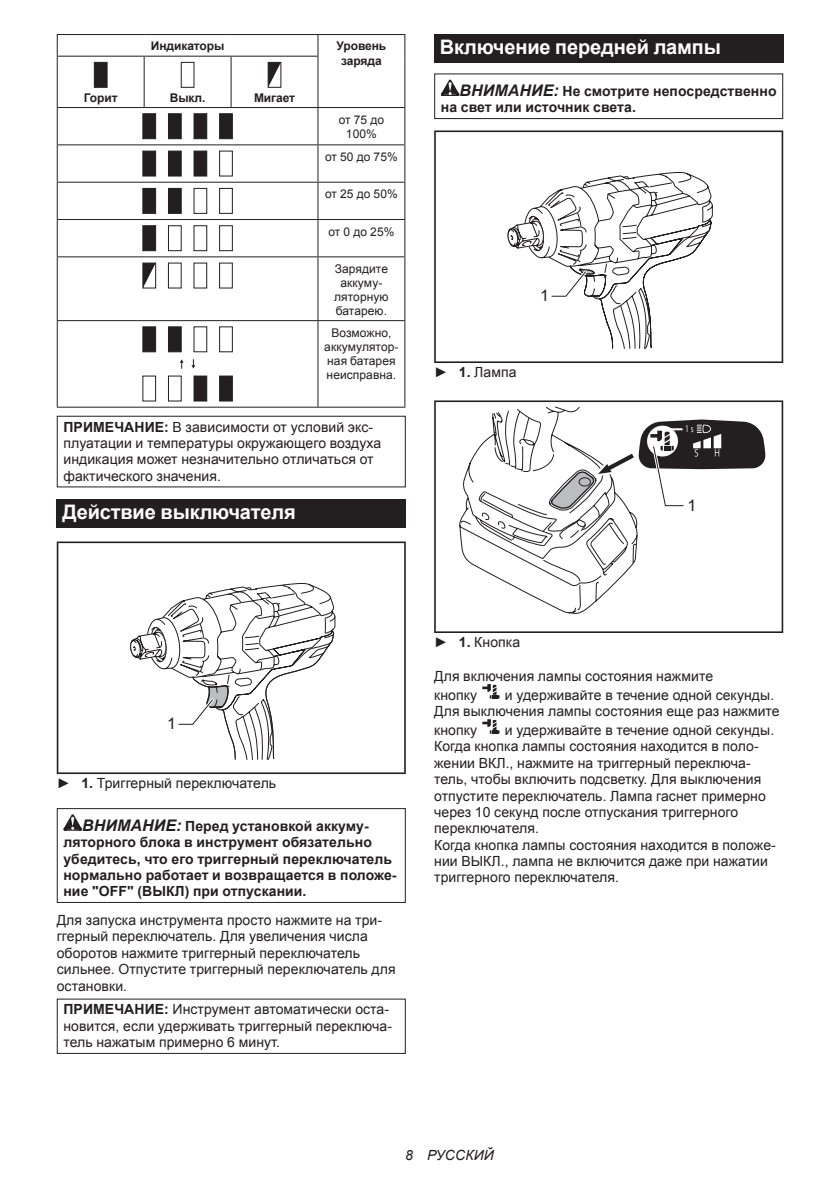
<style>
.page{position:relative;width:840px;height:1191px;background:#fff}
.page>*{position:absolute;margin:0;border:0;box-sizing:border-box;transform-origin:0 0}
.t1{font:700 20px "Arial";letter-spacing:-.01em;color:#fff}
.t2{font:16px "Arial";color:#231f20}
.t3{font:14px/16.4px "Arial";letter-spacing:.005em;color:#231f20}
.t4{font:700 14px/16.4px "Arial";letter-spacing:.005em;color:#231f20}
.t5{font:italic 14px "Arial";letter-spacing:.005em;color:#231f20}
.t6{font:12px/14px "Arial";letter-spacing:.005em;color:#231f20;text-align:center}
.t7{font:700 12px/14px "Arial";letter-spacing:-.01em;color:#231f20;text-align:center}
.s1{font-weight:700}
.s2{font-style:italic;font-size:16px}
</style>
<div class="page">
<hr style="left:57px;top:34px;width:87px;height:1px;background:#231f20">
<svg style="left:57px;top:35px;width:1px;height:21px"></svg>
<hr style="left:144px;top:34px;width:87px;height:1px;background:#231f20">
<hr style="left:231px;top:34px;width:87px;height:1px;background:#231f20">
<hr style="left:318px;top:34px;width:87px;height:1px;background:#231f20">
<svg style="left:317px;top:35px;width:1px;height:21px"></svg>
<svg style="left:404px;top:35px;width:1px;height:21px"></svg>
<hr style="left:57px;top:56px;width:87px;height:1px;background:#231f20">
<hr style="left:57px;top:57px;width:1px;height:50px;background:#231f20">
<hr style="left:144px;top:56px;width:87px;height:1px;background:#231f20">
<hr style="left:144px;top:57px;width:1px;height:50px;background:#231f20">
<hr style="left:231px;top:56px;width:87px;height:1px;background:#231f20">
<hr style="left:230px;top:57px;width:1px;height:50px;background:#231f20">
<hr style="left:317px;top:57px;width:1px;height:50px;background:#231f20">
<hr style="left:404px;top:56px;width:1px;height:51px;background:#231f20">
<hr style="left:57px;top:107px;width:87px;height:1px;background:#231f20">
<hr style="left:57px;top:108px;width:1px;height:36px;background:#231f20">
<hr style="left:144px;top:107px;width:87px;height:1px;background:#231f20">
<hr style="left:231px;top:107px;width:87px;height:1px;background:#231f20">
<hr style="left:318px;top:107px;width:87px;height:1px;background:#231f20">
<hr style="left:317px;top:108px;width:1px;height:36px;background:#231f20">
<hr style="left:404px;top:108px;width:1px;height:36px;background:#231f20">
<hr style="left:57px;top:144px;width:87px;height:1px;background:#231f20">
<hr style="left:57px;top:145px;width:1px;height:37px;background:#231f20">
<hr style="left:144px;top:144px;width:87px;height:1px;background:#231f20">
<hr style="left:231px;top:144px;width:87px;height:1px;background:#231f20">
<hr style="left:318px;top:144px;width:87px;height:1px;background:#231f20">
<hr style="left:317px;top:145px;width:1px;height:37px;background:#231f20">
<hr style="left:404px;top:145px;width:1px;height:37px;background:#231f20">
<hr style="left:57px;top:182px;width:87px;height:1px;background:#231f20">
<hr style="left:57px;top:183px;width:1px;height:36px;background:#231f20">
<hr style="left:144px;top:182px;width:87px;height:1px;background:#231f20">
<hr style="left:231px;top:182px;width:87px;height:1px;background:#231f20">
<hr style="left:318px;top:182px;width:87px;height:1px;background:#231f20">
<hr style="left:317px;top:183px;width:1px;height:36px;background:#231f20">
<hr style="left:404px;top:183px;width:1px;height:36px;background:#231f20">
<hr style="left:57px;top:219px;width:87px;height:1px;background:#231f20">
<hr style="left:57px;top:220px;width:1px;height:36px;background:#231f20">
<hr style="left:144px;top:219px;width:87px;height:1px;background:#231f20">
<hr style="left:231px;top:219px;width:87px;height:1px;background:#231f20">
<hr style="left:318px;top:219px;width:87px;height:1px;background:#231f20">
<hr style="left:317px;top:220px;width:1px;height:36px;background:#231f20">
<hr style="left:404px;top:220px;width:1px;height:36px;background:#231f20">
<hr style="left:57px;top:256px;width:87px;height:1px;background:#231f20">
<hr style="left:57px;top:257px;width:1px;height:63px;background:#231f20">
<hr style="left:144px;top:256px;width:87px;height:1px;background:#231f20">
<hr style="left:231px;top:256px;width:87px;height:1px;background:#231f20">
<hr style="left:318px;top:256px;width:87px;height:1px;background:#231f20">
<hr style="left:317px;top:257px;width:1px;height:63px;background:#231f20">
<hr style="left:404px;top:257px;width:1px;height:63px;background:#231f20">
<hr style="left:57px;top:320px;width:87px;height:1px;background:#231f20">
<hr style="left:57px;top:321px;width:1px;height:86px;background:#231f20">
<hr style="left:144px;top:320px;width:87px;height:1px;background:#231f20">
<hr style="left:231px;top:320px;width:87px;height:1px;background:#231f20">
<hr style="left:318px;top:320px;width:87px;height:1px;background:#231f20">
<hr style="left:317px;top:321px;width:1px;height:86px;background:#231f20">
<hr style="left:404px;top:321px;width:1px;height:86px;background:#231f20">
<hr style="left:57px;top:407px;width:87px;height:1px;background:#231f20">
<hr style="left:144px;top:407px;width:87px;height:1px;background:#231f20">
<hr style="left:231px;top:407px;width:87px;height:1px;background:#231f20">
<hr style="left:318px;top:407px;width:87px;height:1px;background:#231f20">
<svg style="left:94px;top:62px;width:13px;height:26px"></svg>
<svg style="left:181px;top:62px;width:13px;height:26px"></svg>
<svg style="left:267px;top:62px;width:14px;height:26px"></svg>
<svg style="left:142px;top:113px;width:14px;height:26px"></svg>
<svg style="left:168px;top:113px;width:14px;height:26px"></svg>
<svg style="left:193px;top:113px;width:15px;height:26px"></svg>
<svg style="left:219px;top:113px;width:14px;height:26px"></svg>
<svg style="left:142px;top:151px;width:14px;height:25px"></svg>
<svg style="left:168px;top:151px;width:14px;height:25px"></svg>
<svg style="left:193px;top:151px;width:40px;height:25px"></svg>
<svg style="left:142px;top:188px;width:14px;height:26px"></svg>
<svg style="left:168px;top:188px;width:65px;height:26px"></svg>
<svg style="left:142px;top:225px;width:91px;height:26px"></svg>
<svg style="left:142px;top:262px;width:91px;height:26px"></svg>
<svg style="left:142px;top:326px;width:91px;height:75px"></svg>
<div style="left:57px;top:416px;width:348px;height:71px;border:1px solid #231f20"></div>
<div style="left:57px;top:499px;width:348px;height:28px;background:#231f20"></div>
<svg style="left:57px;top:541px;width:348px;height:233px"></svg>
<svg style="left:63px;top:814px;width:19px;height:16px"></svg>
<div style="left:57px;top:808px;width:348px;height:95px;border:1px solid #231f20"></div>
<div style="left:57px;top:998px;width:348px;height:56px;border:1px solid #231f20"></div>
<div style="left:434px;top:34px;width:348px;height:29px;background:#231f20"></div>
<svg style="left:440px;top:80px;width:19px;height:16px"></svg>
<div style="left:434px;top:73px;width:348px;height:46px;border:1px solid #231f20"></div>
<svg style="left:434px;top:130px;width:348px;height:233px"></svg>
<svg style="left:434px;top:400px;width:348px;height:233px"></svg>
<svg style="left:459px;top:400px;width:306px;height:214px"></svg>
<svg style="left:482px;top:684px;width:17px;height:15px"></svg>
<svg style="left:482px;top:719px;width:17px;height:15px"></svg>
<p class="t7" style="left:151px;top:40px;width:75px">Индикаторы</p>
<p class="t7" style="left:336px;top:40px;width:51px">Уровень заряда</p>
<p class="t7" style="left:84px;top:91px;width:35px">Горит</p>
<p class="t7" style="left:170px;top:91px;width:37px">Выкл.</p>
<p class="t7" style="left:254px;top:91px;width:42px">Мигает</p>
<p class="t6" style="left:338px;top:112px;width:47px">от 75 до<br>100%</p>
<p class="t6" style="left:325px;top:150px;width:74px">от 50 до 75%</p>
<p class="t6" style="left:325px;top:187px;width:74px">от 25 до 50%</p>
<p class="t6" style="left:328px;top:224px;width:67px">от 0 до 25%</p>
<p class="t6" style="left:334px;top:262px;width:56px">Зарядите аккуму&shy;ляторную батарею.</p>
<p class="t6" style="left:324px;top:325px;width:76px">Возможно, аккумулятор&shy;ная батарея неисправна.</p>
<p class="t3" style="left:63px;top:418px;width:319px"><span class="s1">ПРИМЕЧАНИЕ:</span> В зависимости от условий экс&shy;плуатации и температуры окружающего воздуха индикация может незначительно отличаться от фактического значения.</p>
<h1 class="t1" style="left:62px;top:498px;width:235px">Действие выключателя</h1>
<h1 class="t1" style="left:439px;top:34px;width:282px">Включение передней лампы</h1>
<p class="t4" style="left:440px;top:83px;width:337px;text-indent:19px"><span class="s2">ВНИМАНИЕ:</span> Не смотрите непосредственно на свет или источник света.</p>
<p class="t2" style="left:540px;top:285px;width:10px">1</p>
<p class="t3" style="left:434px;top:363px;width:84px">► <span class="s1">1.</span> Лампа</p>
<p class="t2" style="left:687px;top:494px;width:10px">1</p>
<p class="t2" style="left:167px;top:713px;width:10px">1</p>
<p class="t3" style="left:57px;top:774px;width:221px">► <span class="s1">1.</span> Триггерный переключатель</p>
<p class="t4" style="left:63px;top:818px;width:334px;text-indent:19px"><span class="s2">ВНИМАНИЕ:</span> Перед установкой аккуму&shy;ляторного блока в инструмент обязательно убедитесь, что его триггерный переключатель нормально работает и возвращается в положе&shy;ние "OFF" (ВЫКЛ) при отпускании.</p>
<p class="t3" style="left:57px;top:912px;width:340px">Для запуска инструмента просто нажмите на три&shy;ггерный переключатель. Для увеличения числа оборотов нажмите триггерный переключатель сильнее. Отпустите триггерный переключатель для остановки.</p>
<p class="t3" style="left:63px;top:1001px;width:330px"><span class="s1">ПРИМЕЧАНИЕ:</span> Инструмент автоматически оста&shy;новится, если удерживать триггерный переключа&shy;тель нажатым примерно 6 минут.</p>
<p class="t3" style="left:434px;top:633px;width:87px">► <span class="s1">1.</span> Кнопка</p>
<p class="t3" style="left:434px;top:667px;width:280px;line-height:18.8px">Для включения лампы состояния нажмите кнопку</p>
<p class="t3" style="left:434px;top:687px;width:347px;text-indent:71px">и удерживайте в течение одной секунды.<br>Для выключения лампы состояния еще раз нажмите</p>
<p class="t3" style="left:434px;top:722px;width:44px">кнопку</p>
<p class="t3" style="left:434px;top:722px;width:343px;text-indent:71px">и удерживайте в течение одной секунды.<br>Когда кнопка лампы состояния находится в поло&shy;жении ВКЛ., нажмите на триггерный переключа&shy;тель, чтобы включить подсветку. Для выключения отпустите переключатель. Лампа гаснет примерно через 10 секунд после отпускания триггерного переключателя.<br>Когда кнопка лампы состояния находится в положе&shy;нии ВЫКЛ., лампа не включится даже при нажатии триггерного переключателя.</p>
<p class="t5" style="left:405px;top:1146px;width:90px">8 РУССКИЙ</p>
</div>
